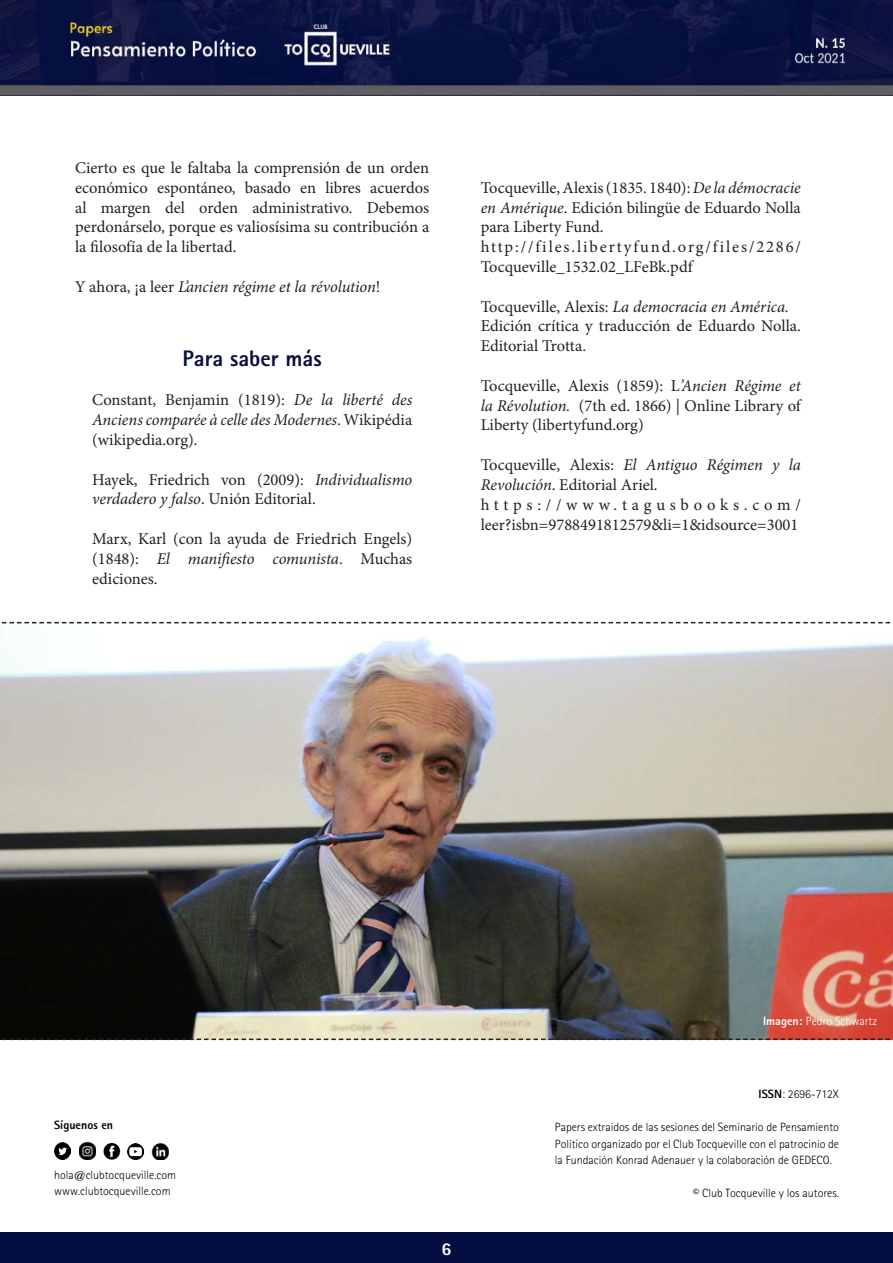
<style>
.page{position:relative;width:893px;height:1263px;background:#fff}
.page>*{position:absolute;margin:0;border:0;box-sizing:border-box;transform-origin:0 0}
.t1{font:800 22.5px "AT Rotis Sans Serif";color:#051040}
.t2{font:800 18px "AT Rotis Sans Serif";color:#fff}
.t3{font:16.5px/19.8px "Minion Pro";color:#231f20;text-align:justify}
.t4{font:italic 16.5px "Minion Pro";letter-spacing:-.005em;color:#231f20}
.t5{font:300 12px/16.5px "AT Rotis Sans Serif";color:#000;text-align:justify}
.t6{font:300 12px "AT Rotis Sans Serif";color:#fff}
.t7{font:800 12px "AT Rotis Sans Serif";color:#000}
.s1{font-style:normal}
.s2{font-style:italic}
.s3{font-weight:800}
</style>
<div class="page">
<img style="left:0;top:0;width:893px;height:95px">
<div style="left:1px;top:1232px;width:892px;height:31px;background:#050e40"></div>
<img style="left:0;top:621px;width:893px;height:420px">
<img style="left:79px;top:1142px;width:17px;height:17px">
<img style="left:103px;top:1143px;width:17px;height:17px">
<img style="left:127px;top:1143px;width:17px;height:16px">
<img style="left:152px;top:1143px;width:17px;height:16px">
<img style="left:54px;top:1142px;width:17px;height:17px">
<p class="t3" style="left:75px;top:158px;width:356px">Cierto es que le faltaba la comprensión de un orden económico espontáneo, basado en libres acuerdos al margen del orden administrativo. Debemos perdonárselo, porque es valiosísima su contribución a la filosofía de la libertad.</p>
<p class="t4" style="left:75px;top:275px;width:307px"><span class="s1">Y ahora, ¡a leer</span> L’ancien régime et la révolution<span class="s1">!</span></p>
<h1 class="t1" style="left:183px;top:344px;width:141px">Para saber más</h1>
<p class="t3" style="left:92px;top:390px;width:322px">Constant, Benjamin (1819): <span class="s2">De la liberté des Anciens comparée à celle des Modernes</span>. Wikipédia (wikipedia.org).</p>
<p class="t3" style="left:92px;top:469px;width:322px">Hayek, Friedrich von (2009): <span class="s2">Individualismo verdadero y falso</span>. Unión Editorial.</p>
<p class="t3" style="left:92px;top:529px;width:322px">Marx, Karl (con la ayuda de Friedrich Engels) (1848): <span class="s2">El manifiesto comunista</span>. Muchas ediciones.</p>
<p class="t3" style="left:481px;top:178px;width:322px;text-align:left">Tocqueville, Alexis (1835. 1840): <span class="s2">De la démocracie en Amérique</span>. Edición bilingüe de Eduardo Nolla para Liberty Fund. http://files.libertyfund.org/files/2286/ Tocqueville_1532.02_LFeBk.pdf</p>
<p class="t3" style="left:481px;top:297px;width:322px;text-align:left">Tocqueville, Alexis: <span class="s2">La democracia en América.<br></span>Edición crítica y traducción de Eduardo Nolla.<br>Editorial Trotta.</p>
<p class="t3" style="left:481px;top:376px;width:322px">Tocqueville, Alexis (1859): L<span class="s2">’Ancien Régime et la Révolution.</span> (7th ed. 1866) | Online Library of Liberty (libertyfund.org)</p>
<p class="t3" style="left:481px;top:455px;width:322px;text-align:left">Tocqueville, Alexis: <span class="s2">El Antiguo Régimen y la Revolución</span>. Editorial Ariel. https://www.tagusbooks.com/ leer?isbn=9788491812579&amp;li=1&amp;idsource=3001</p>
<p class="t7" style="left:54px;top:1118px;width:61px">Síguenos en</p>
<p class="t5" style="left:54px;top:1166px;width:124px">hola@clubtocqueville.com www.clubtocqueville.com</p>
<p class="t2" style="left:441px;top:1237px;width:12px">6</p>
<p class="t6" style="left:763px;top:1014px;width:115px"><span class="s3">Imagen:</span> Pedro Schwartz</p>
<p class="t5" style="left:758px;top:1086px;width:82px"><span class="s3">ISSN</span>: 2696-712X</p>
<p class="t5" style="left:555px;top:1119px;width:286px">Papers extraidos de las sesiones del Seminario de Pensamiento Político organizado por el Club Tocqueville con el patrocinio de la Fundación Konrad Adenauer y la colaboración de GEDECO.</p>
<p class="t5" style="left:693px;top:1185px;width:147px">© Club Tocqueville y los autores.</p>
</div>
